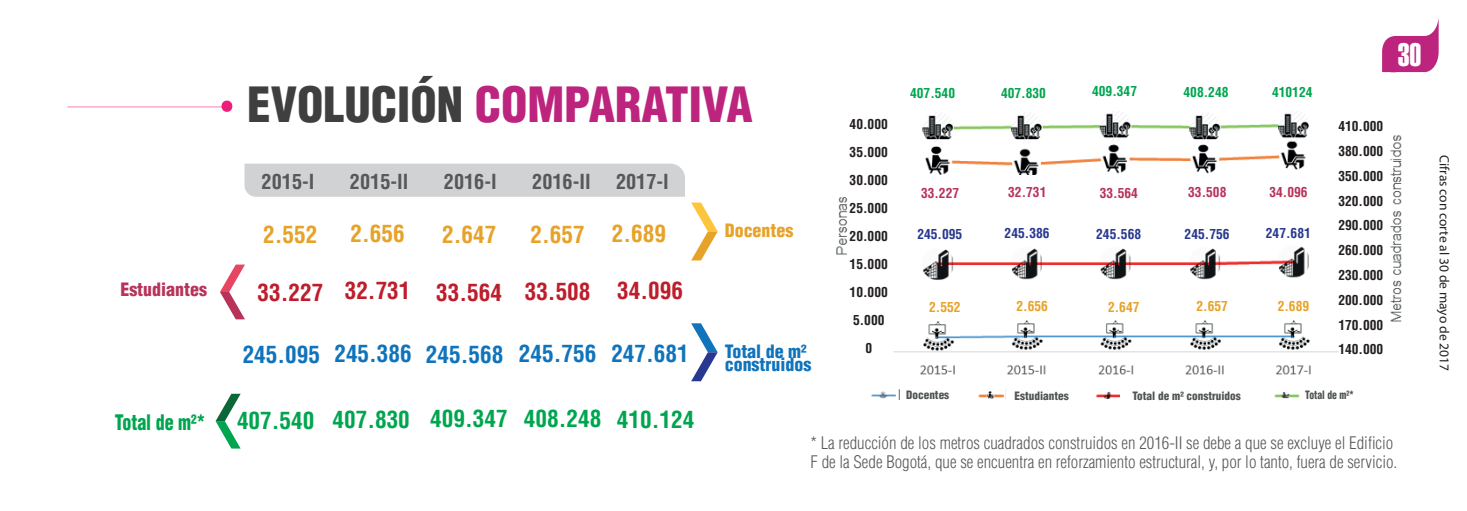
<style>
.page{position:relative;width:1467px;height:511px;background:#fff}
.page>*{position:absolute;margin:0;border:0;box-sizing:border-box;transform-origin:0 0}
.t1{font:900 condensed 47.25px "Helvetica LT Std";color:#bc247d}
.t2{font:31.95px "Helvetica LT Std Extra Comp";color:#fff}
.t3{font:700 condensed 23.18px "Helvetica LT Std";color:#1074bc}
.t4{font:700 condensed 23.18px "Helvetica LT Std";color:#00a54f}
.t5{font:700 condensed 23.18px "Helvetica LT Std";color:#be1d2c}
.t6{font:700 condensed 23.18px "Helvetica LT Std";color:#e7a228}
.t7{font:900 condensed 20.93px "Helvetica LT Std";color:#00a54f;scale:.86 1}
.t8{font:700 condensed 20.25px "Helvetica LT Std";color:#57585a}
.t9{font:900 condensed 18px/12.6px "Helvetica LT Std";color:#1074bc}
.t10{font:900 condensed 18px "Helvetica LT Std";color:#b7335a}
.t11{font:900 condensed 18px "Helvetica LT Std";color:#e7a228}
.t12{font:300 condensed 16.88px/18px "Helvetica LT Std";color:#57585a}
.t13{font:700 condensed 13.5px/24.8px "Helvetica LT Std";color:#231f20;text-align:center}
.t14{font:700 condensed 13.5px "Helvetica LT Std";color:#283890}
.t15{font:700 condensed 13.5px "Helvetica LT Std";color:#00a54f}
.t16{font:700 condensed 13.5px "Helvetica LT Std";color:#b7335a}
.t17{font:13.5px "Myriad Pro";color:#231f20}
.t18{font:700 condensed 13.5px "Helvetica LT Std";color:#e7a228}
.t19{font:900 condensed 11.25px "Helvetica LT Std";color:#515455}
.t20{font:900 condensed 11.25px "Helvetica LT Std";color:#515455;scale:.86 1}
.s1{color:#3f3f40}
</style>
<div class="page">
<div style="left:245px;top:163px;width:440px;height:33px;background:#d1d2d4"></div>
<svg style="left:1382px;top:18px;width:57px;height:54px"></svg>
<svg style="left:67px;top:100px;width:166px;height:12px"></svg>
<svg style="left:691px;top:202px;width:27px;height:58px"></svg>
<svg style="left:220px;top:264px;width:25px;height:55px"></svg>
<svg style="left:691px;top:323px;width:27px;height:58px"></svg>
<svg style="left:216px;top:393px;width:25px;height:55px"></svg>
<img style="left:836px;top:111px;width:566px;height:289px">
<div style="left:905px;top:175px;width:420px;height:22px;background:#fff"></div>
<div style="left:905px;top:222px;width:420px;height:21px;background:#fff"></div>
<div style="left:905px;top:297px;width:420px;height:22px;background:#fff"></div>
<div style="left:848px;top:112px;width:45px;height:245px;background:#fff"></div>
<div style="left:1340px;top:112px;width:48px;height:255px;background:#fff"></div>
<div style="left:900px;top:385px;width:63px;height:25px;background:#fff"></div>
<div style="left:1006px;top:385px;width:77px;height:25px;background:#fff"></div>
<div style="left:1300px;top:385px;width:78px;height:25px;background:#fff"></div>
<div style="left:1120px;top:385px;width:136px;height:25px;background:#fff"></div>
<h1 class="t1" style="left:247px;top:75px;width:507px"><span class="s1">EVOLUCIÓN</span> COMPARATIVA</h1>
<p class="t10" style="left:120px;top:277px;width:88px">Estudiantes</p>
<p class="t8" style="left:262px;top:168px;width:54px">2015-I</p>
<p class="t8" style="left:350px;top:168px;width:60px">2015-II</p>
<p class="t8" style="left:444px;top:168px;width:54px">2016-I</p>
<p class="t8" style="left:532px;top:168px;width:60px">2016-II</p>
<p class="t8" style="left:616px;top:168px;width:54px">2017-I</p>
<h3 class="t6" style="left:263px;top:220px;width:56px">2.552</h3>
<h3 class="t6" style="left:351px;top:219px;width:56px">2.656</h3>
<h3 class="t6" style="left:442px;top:220px;width:56px">2.647</h3>
<h3 class="t6" style="left:531px;top:219px;width:137px">2.657 2.689</h3>
<h3 class="t5" style="left:257px;top:277px;width:427px">33.227 32.731 33.564 33.508 34.096</h3>
<h3 class="t3" style="left:243px;top:339px;width:448px">245.095 245.386 245.568 245.756 247.681</h3>
<p class="t7" style="left:115px;top:408px;width:107px">Total de m²*</p>
<h3 class="t4" style="left:237px;top:404px;width:459px">407.540 407.830 409.347 408.248 410.124</h3>
<p class="t11" style="left:725px;top:219px;width:70px">Docentes</p>
<p class="t9" style="left:725px;top:345px;width:88px">Total de m² construidos</p>
<p class="t15" style="left:910px;top:85px;width:46px">407.540</p>
<p class="t15" style="left:1001px;top:84px;width:46px">407.830</p>
<p class="t15" style="left:1092px;top:83px;width:46px">409.347</p>
<p class="t15" style="left:1183px;top:83px;width:46px">408.248</p>
<p class="t15" style="left:1272px;top:83px;width:42px">410124</p>
<p class="t13" style="left:850px;top:110px;width:40px;line-height:27.9px">40.000<br>35.000<br>30.000<br>25.000<br>20.000<br>15.000<br>10.000<br>5.000<br>0</p>
<p class="t13" style="left:1338px;top:114px;width:46px;text-align:justify">410.000<br>380.000<br>350.000<br>320.000<br>290.000<br>260.000<br>230.000<br>200.000<br>170.000<br>140.000</p>
<p class="t19" style="left:906px;top:387px;width:45px">Docentes</p>
<p class="t19" style="left:1014px;top:389px;width:56px">Estudiantes</p>
<p class="t19" style="left:1132px;top:388px;width:110px">Total de m² construidos</p>
<p class="t20" style="left:1305px;top:387px;width:58px">Total de m²*</p>
<p class="t16" style="left:921px;top:184px;width:40px">33.227</p>
<p class="t16" style="left:1008px;top:183px;width:40px">32.731</p>
<p class="t16" style="left:1100px;top:184px;width:40px">33.564</p>
<p class="t16" style="left:1188px;top:184px;width:40px">33.508</p>
<p class="t16" style="left:1269px;top:183px;width:40px">34.096</p>
<p class="t14" style="left:917px;top:226px;width:46px">245.095</p>
<p class="t14" style="left:1005px;top:225px;width:46px">245.386</p>
<p class="t14" style="left:1096px;top:226px;width:46px">245.568</p>
<p class="t14" style="left:1185px;top:225px;width:46px">245.756</p>
<p class="t14" style="left:1266px;top:225px;width:46px">247.681</p>
<p class="t18" style="left:929px;top:298px;width:33px">2.552</p>
<p class="t18" style="left:1016px;top:297px;width:33px">2.656</p>
<p class="t18" style="left:1108px;top:298px;width:33px">2.647</p>
<p class="t18" style="left:1196px;top:298px;width:33px">2.657</p>
<p class="t18" style="left:1278px;top:297px;width:33px">2.689</p>
<h2 class="t2" style="left:1398px;top:36px;width:25px">30</h2>
<p class="t12" style="left:810px;top:434px;width:588px">* La reducción de los metros cuadrados construidos en 2016-II se debe a que se excluye el Edificio<br>F de la Sede Bogotá, que se encuentra en reforzamiento estructural, y, por lo tanto, fuera de servicio.</p>
<p class="t17" style="left:1453px;top:155px;width:217px;rotate:90deg">Cifras con corte al 30 de mayo de 2017</p>
</div>
